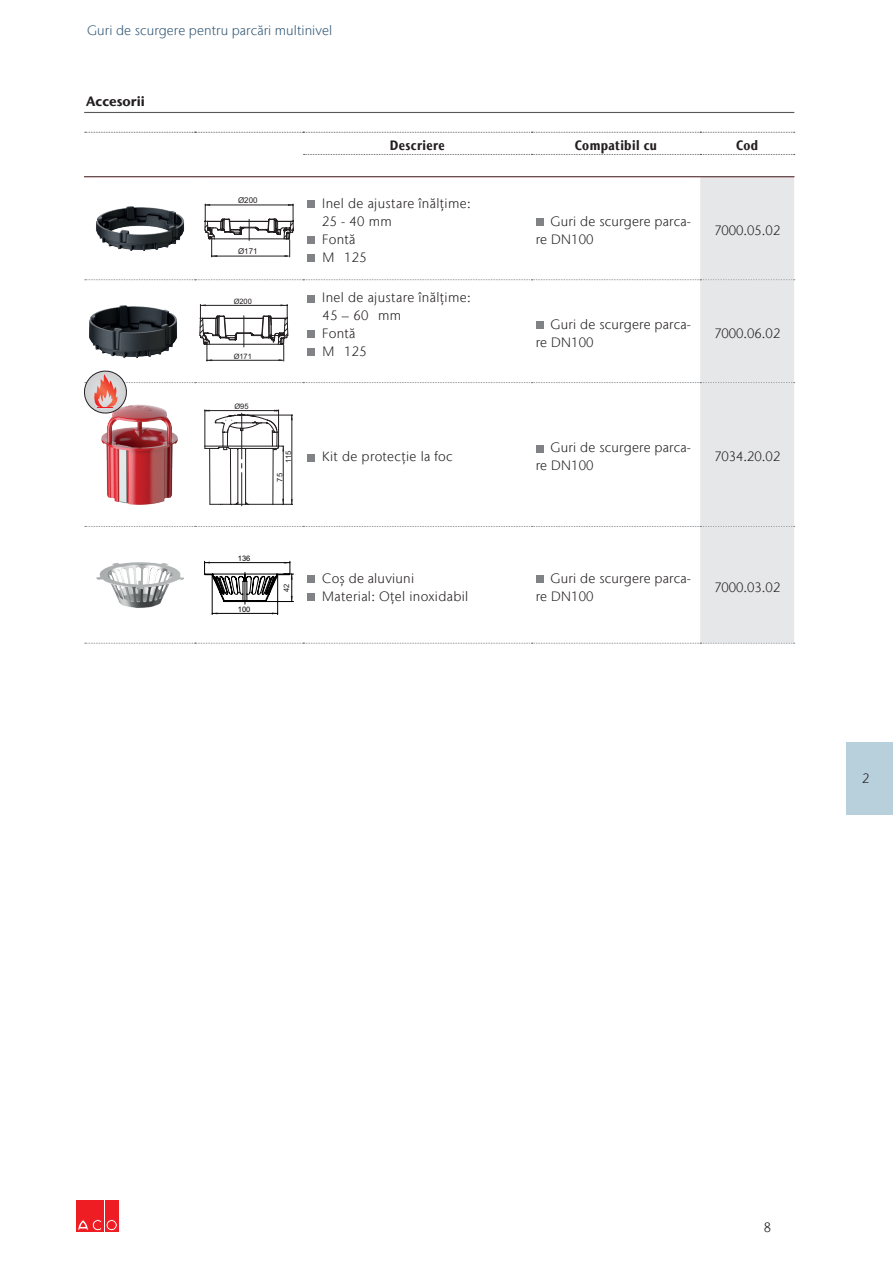
<style>
.page{position:relative;width:893px;height:1263px;background:#fff}
.page>*{position:absolute;margin:0;border:0;box-sizing:border-box;transform-origin:0 0}
.table_standard-left{font:300 13.5px "Stone Sans IIITC Com";letter-spacing:.025em;color:#231f20}
.p_list_item_table01{font:300 13.5px/17.9px "Stone Sans IIITC Com";letter-spacing:.015em;color:#231f20}
.p_table_supply_body{font:300 13.5px "Stone Sans IIITC Com";color:#231f20}
.t1{font:300 13.5px "Stone Sans IIITC Com";letter-spacing:.005em;color:#335875}
.table_header-PartNr{font:700 condensed 13.5px "Stone Sans IIITC Com";letter-spacing:.03em;color:#231f20}
.Product_name{font:700 13.5px "Stone Sans IIITC Com";color:#231f20}
.table_header-center{font:700 condensed 13.5px "Stone Sans IIITC Com";letter-spacing:.03em;color:#231f20}
.t2{font:7.95px "Arial";color:#231f20}
.t3{font:7.5px "Arial";color:#231f20}
.t4{font:7.5px "Arial";color:#000001}
</style>
<div class="page">
<div style="left:77px;top:1200px;width:13px;height:32px;background:#ee1d23"></div>
<div style="left:91px;top:1200px;width:13px;height:32px;background:#ee1d23"></div>
<svg style="left:78px;top:1219px;width:24px;height:12px"></svg>
<div style="left:105px;top:1200px;width:13px;height:32px;background:#ee1d23"></div>
<svg style="left:106px;top:1219px;width:11px;height:12px"></svg>
<div style="left:106px;top:1219px;width:11px;height:12px;border:1px solid #ee1d23;border-radius:50%"></div>
<div style="left:108px;top:1221px;width:7px;height:8px;background:#ee1d23;border-radius:50%"></div>
<div style="left:108px;top:1221px;width:7px;height:8px;border:1px solid #ee1d23;border-radius:50%"></div>
<div style="left:846px;top:742px;width:47px;height:73px;background:#b8cfdc"></div>
<hr style="left:84px;top:112px;width:710px;height:1px;background:#57585a">
<hr style="left:84px;top:176px;width:111px;height:1px;background:#57585a">
<hr style="left:195px;top:176px;width:108px;height:1px;background:#57585a">
<hr style="left:303px;top:176px;width:228px;height:1px;background:#57585a">
<hr style="left:531px;top:176px;width:169px;height:1px;background:#57585a">
<hr style="left:700px;top:176px;width:94px;height:1px;background:#57585a">
<svg style="left:85px;top:132px;width:710px;height:1px"></svg>
<svg style="left:304px;top:154px;width:491px;height:1px"></svg>
<svg style="left:84px;top:177px;width:711px;height:467px"></svg>
<p class="t1" style="left:87px;top:22px;width:247px">Guri de scurgere pentru parcări multinivel</p>
<p class="Product_name" style="left:86px;top:93px;width:60px">Accesorii</p>
<p class="t2" style="left:238px;top:195px;width:21px">Ø200</p>
<p class="t2" style="left:238px;top:246px;width:21px">Ø171</p>
<p class="t3" style="left:234px;top:297px;width:20px">Ø200</p>
<p class="t3" style="left:234px;top:351px;width:20px">Ø171</p>
<p class="t3" style="left:234px;top:402px;width:16px">Ø95</p>
<p class="t3" style="left:284px;top:463px;width:14px;rotate:-90deg">115</p>
<p class="t3" style="left:275px;top:482px;width:10px;rotate:-90deg">75</p>
<p class="t4" style="left:238px;top:553px;width:14px">136</p>
<p class="t4" style="left:238px;top:604px;width:14px">100</p>
<p class="t3" style="left:281px;top:592px;width:10px;rotate:-90deg">42</p>
<p class="table_header-center" style="left:390px;top:137px;width:56px">Descriere</p>
<p class="table_header-PartNr" style="left:575px;top:137px;width:84px">Compatibil cu</p>
<p class="table_header-PartNr" style="left:736px;top:137px;width:24px">Cod</p>
<p class="table_standard-left" style="left:322px;top:195px;width:150px">Inel de ajustare înălțime:</p>
<p class="table_standard-left" style="left:322px;top:213px;width:71px">25 - 40 mm</p>
<p class="table_standard-left" style="left:322px;top:231px;width:35px">Fontă</p>
<p class="table_standard-left" style="left:323px;top:249px;width:46px">M 125</p>
<p class="table_standard-left" style="left:322px;top:289px;width:150px">Inel de ajustare înălțime:</p>
<p class="table_standard-left" style="left:323px;top:307px;width:80px">45 – 60 mm</p>
<p class="table_standard-left" style="left:322px;top:325px;width:35px">Fontă</p>
<p class="table_standard-left" style="left:323px;top:343px;width:46px">M 125</p>
<p class="p_list_item_table01" style="left:536px;top:212px;width:157px;text-indent:15px">Guri de scurgere parca‑ re DN100</p>
<p class="p_table_supply_body" style="left:714px;top:222px;width:68px">7000.05.02</p>
<p class="p_list_item_table01" style="left:536px;top:315px;width:157px;text-indent:15px">Guri de scurgere parca‑ re DN100</p>
<p class="p_table_supply_body" style="left:714px;top:325px;width:68px">7000.06.02</p>
<p class="table_standard-left" style="left:322px;top:448px;width:132px">Kit de protecție la foc</p>
<p class="p_list_item_table01" style="left:536px;top:439px;width:157px;text-indent:15px">Guri de scurgere parca‑ re DN100</p>
<p class="p_table_supply_body" style="left:714px;top:448px;width:68px">7034.20.02</p>
<p class="table_standard-left" style="left:322px;top:570px;width:93px">Coș de aluviuni</p>
<p class="table_standard-left" style="left:322px;top:588px;width:148px">Material: Oțel inoxidabil</p>
<p class="p_list_item_table01" style="left:536px;top:569px;width:157px;text-indent:15px">Guri de scurgere parca‑ re DN100</p>
<p class="p_table_supply_body" style="left:714px;top:579px;width:68px">7000.03.02</p>
<p class="p_list_item_table01" style="left:862px;top:769px;width:9px">2</p>
<p class="p_list_item_table01" style="left:764px;top:1218px;width:9px">8</p>
</div>
